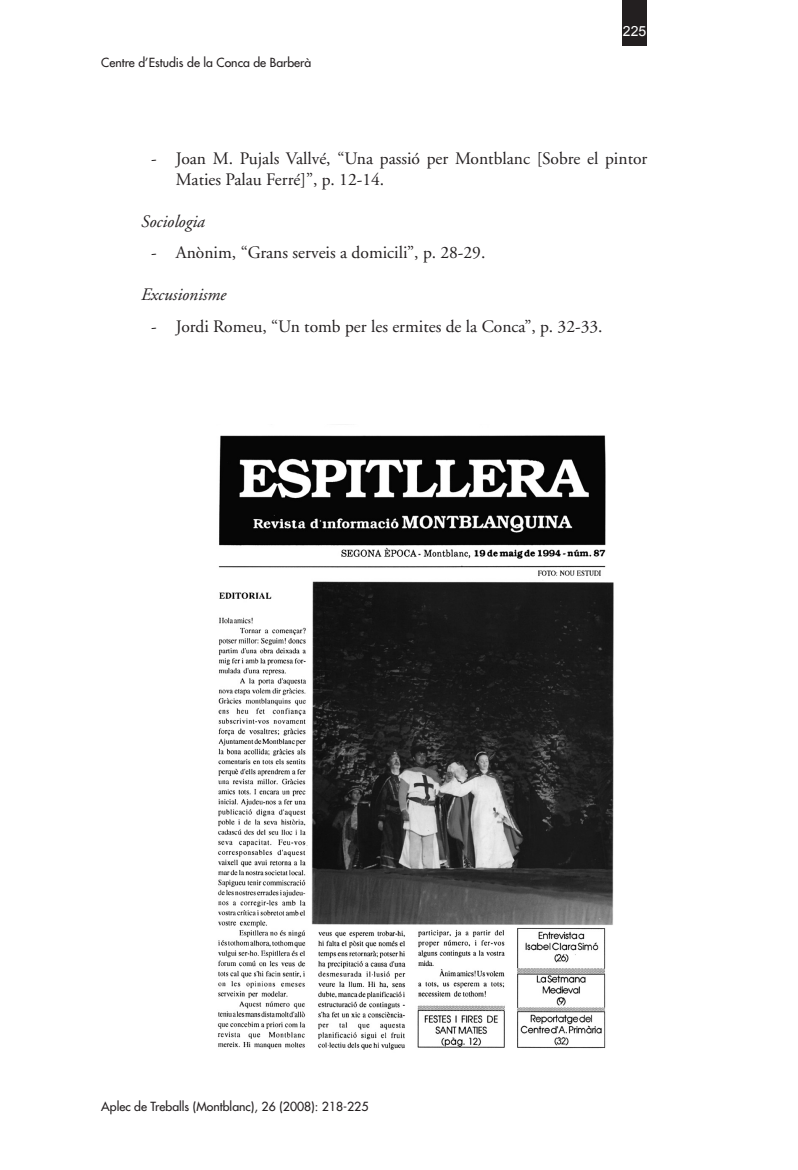
<style>
.page{position:relative;width:798px;height:1170px;background:#fff}
.page>*{position:absolute;margin:0;border:0;box-sizing:border-box;transform-origin:0 0}
.t1{font:17.5px/21px "Adobe Garamond";color:#231f20}
.t2{font:italic 17.5px "Adobe Garamond";color:#231f20}
.t3{font:14px "Arial";color:#fff}
.t4{font:12.25px "Futura";color:#231f20}
</style>
<div class="page">
<div style="left:622px;top:0;width:25px;height:46px;background:#231f20"></div>
<img style="left:217px;top:435px;width:397px;height:615px">
<p class="t4" style="left:101px;top:55px;width:212px">Centre d’Estudis de la Conca de Barberà</p>
<p class="t3" style="left:623px;top:22px;width:24px">225</p>
<p class="t1" style="left:176px;top:148px;width:473px;text-indent:-25px">- Joan M. Pujals Vallvé, “Una passió per Montblanc [Sobre el pintor<br>Maties Palau Ferré]”, p. 12-14.</p>
<p class="t2" style="left:141px;top:212px;width:65px">Sociologia</p>
<p class="t1" style="left:151px;top:242px;width:336px">- Anònim, “Grans serveis a domicili”, p. 28-29.</p>
<p class="t2" style="left:141px;top:285px;width:87px">Excusionisme</p>
<p class="t1" style="left:151px;top:316px;width:453px">- Jordi Romeu, “Un tomb per les ermites de la Conca”, p. 32-33.</p>
<p class="t4" style="left:101px;top:1098px;width:269px">Aplec de Treballs (Montblanc), 26 (2008): 218-225</p>
</div>
